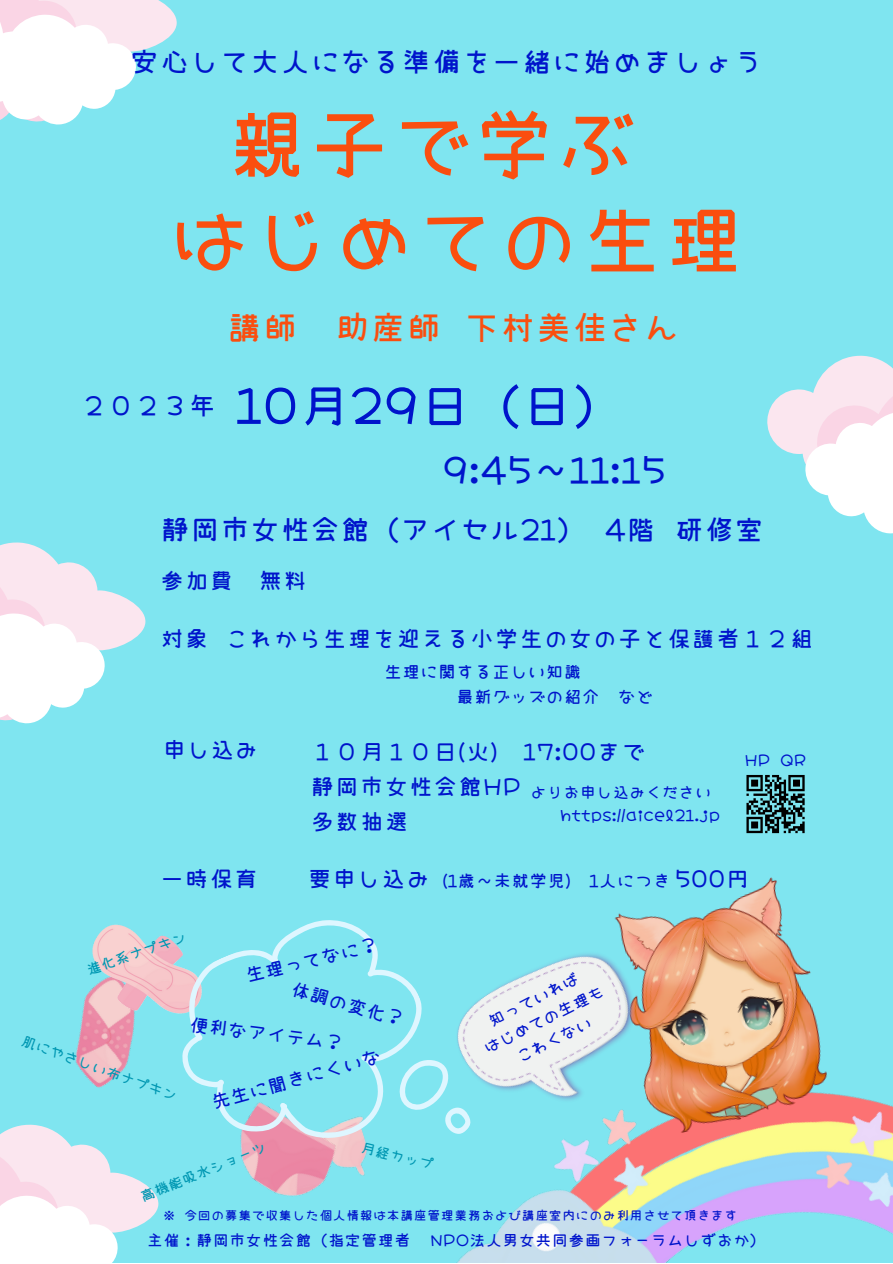
<style>
.page{position:relative;width:893px;height:1264px;background:#fff}
.page>*{position:absolute;margin:0;border:0;box-sizing:border-box;transform-origin:0 0}
.t1{font:82.5px "Chibisuke Font TTF";color:#fa4e0f}
.t2{font:51px "Chibisuke Font TTF";color:#0014cb}
.t3{font:37.5px "Chibisuke Font TTF";color:#0014cb}
.t4{font:36px "Chibisuke Font TTF";color:#fa4e0f}
.t5{font:30px "Chibisuke Font TTF";color:#0014cb}
.t6{font:29.7px "Chibisuke Font TTF";letter-spacing:.015em;color:#0014cb}
.t7{font:27px "Chibisuke Font TTF";color:#0014cb}
.t8{font:24px "Chibisuke Font TTF";letter-spacing:.025em;color:#0014cb}
.t9{font:19.5px "Chibisuke Font TTF";color:#0014cb}
.t10{font:18px "Chibisuke Font TTF";color:#0014cb}
.t11{font:16.5px "Chibisuke Font TTF";color:#0014cb}
.t12{font:15px "Chibisuke Font TTF";color:#0097b2}
.t13{font:13.5px "Chibisuke Font TTF";color:#0014cb}
</style>
<div class="page">
<div style="left:0;top:0;width:892px;height:1262px;background:#7fe5f0"></div>
<svg style="left:767px;top:355px;width:125px;height:179px"></svg>
<svg style="left:0;top:1124px;width:159px;height:138px"></svg>
<svg style="left:0;top:542px;width:146px;height:182px"></svg>
<img style="left:458px;top:1094px;width:434px;height:168px">
<svg style="left:0;top:0;width:177px;height:125px"></svg>
<img style="left:614px;top:877px;width:225px;height:261px">
<img style="left:75px;top:989px;width:59px;height:99px">
<img style="left:354px;top:1155px;width:12px;height:21px">
<img style="left:91px;top:924px;width:80px;height:100px">
<img style="left:241px;top:1155px;width:113px;height:41px">
<svg style="left:171px;top:920px;width:303px;height:235px"></svg>
<img style="left:437px;top:920px;width:234px;height:223px">
<svg style="left:746px;top:775px;width:58px;height:58px"></svg>
<p class="t6" style="left:129px;top:42px;width:635px">安心して大人になる準備を一緒に始めましょう</p>
<p class="t1" style="left:226px;top:91px;width:414px">親子で学ぶ</p>
<p class="t1" style="left:168px;top:186px;width:578px">はじめての生理</p>
<p class="t7" style="left:81px;top:387px;width:136px">２０２３年</p>
<p class="t4" style="left:226px;top:304px;width:455px">講師 助産師下村美佳さん</p>
<p class="t2" style="left:235px;top:372px;width:390px">10月29日（日）</p>
<p class="t3" style="left:442px;top:445px;width:225px">9:45～11:15</p>
<p class="t5" style="left:160px;top:509px;width:605px">静岡市女性会館（アイセル21） 4階研修室</p>
<p class="t8" style="left:160px;top:565px;width:148px">参加費 無料</p>
<p class="t8" style="left:160px;top:623px;width:655px">対象 これから生理を迎える小学生の女の子と保護者１２組</p>
<p class="t8" style="left:162px;top:733px;width:97px">申し込み</p>
<p class="t10" style="left:384px;top:660px;width:199px">生理に関する正しい知識</p>
<p class="t10" style="left:456px;top:685px;width:199px">最新グッズの紹介 など</p>
<p class="t8" style="left:310px;top:736px;width:336px">１０月１０日(火) 17:00まで</p>
<p class="t8" style="left:310px;top:770px;width:212px">静岡市女性会館HP</p>
<p class="t8" style="left:310px;top:805px;width:99px">多数抽選</p>
<p class="t11" style="left:530px;top:781px;width:183px">よりお申し込みください</p>
<p class="t11" style="left:560px;top:804px;width:162px">https://aicel21.jp</p>
<p class="t11" style="left:744px;top:750px;width:63px">HP QR</p>
<p class="t8" style="left:160px;top:863px;width:99px">一時保育</p>
<p class="t8" style="left:308px;top:863px;width:124px">要申し込み</p>
<p class="t8" style="left:674px;top:863px;width:77px">500円</p>
<p class="t10" style="left:442px;top:868px;width:230px">(1歳～未就学児) 1人につき</p>
<p class="t12" style="left:84px;top:960px;width:106px;rotate:-19deg">進化系ナプキン</p>
<p class="t9" style="left:243px;top:964px;width:138px;rotate:-14deg">生理ってなに？</p>
<p class="t9" style="left:294px;top:976px;width:118px;rotate:15deg">体調の変化？</p>
<p class="t11" style="left:485px;top:1012px;width:100px;rotate:-27deg">知っていれば</p>
<p class="t11" style="left:480px;top:1039px;width:133px;rotate:-27deg">はじめての生理も</p>
<p class="t9" style="left:191px;top:1011px;width:157px;rotate:7deg">便利なアイテム？</p>
<p class="t11" style="left:512px;top:1048px;width:84px;rotate:-27deg">こわくない</p>
<p class="t12" style="left:25px;top:1030px;width:166px;rotate:20deg">肌にやさしい布ナプキン</p>
<p class="t9" style="left:208px;top:1090px;width:177px;rotate:-16deg">先生に聞きにくいな</p>
<p class="t12" style="left:137px;top:1187px;width:136px;rotate:-22deg">高機能吸水ショーツ</p>
<p class="t12" style="left:363px;top:1137px;width:76px;rotate:14deg">月経カップ</p>
<p class="t13" style="left:162px;top:1206px;width:576px">※ 今回の募集で収集した個人情報は本講座管理業務および講座室内にのみ利用させて頂きます</p>
<p class="t11" style="left:147px;top:1229px;width:620px">主催：静岡市女性会館（指定管理者 NPO法人男女共同参画フォーラムしずおか）</p>
</div>
